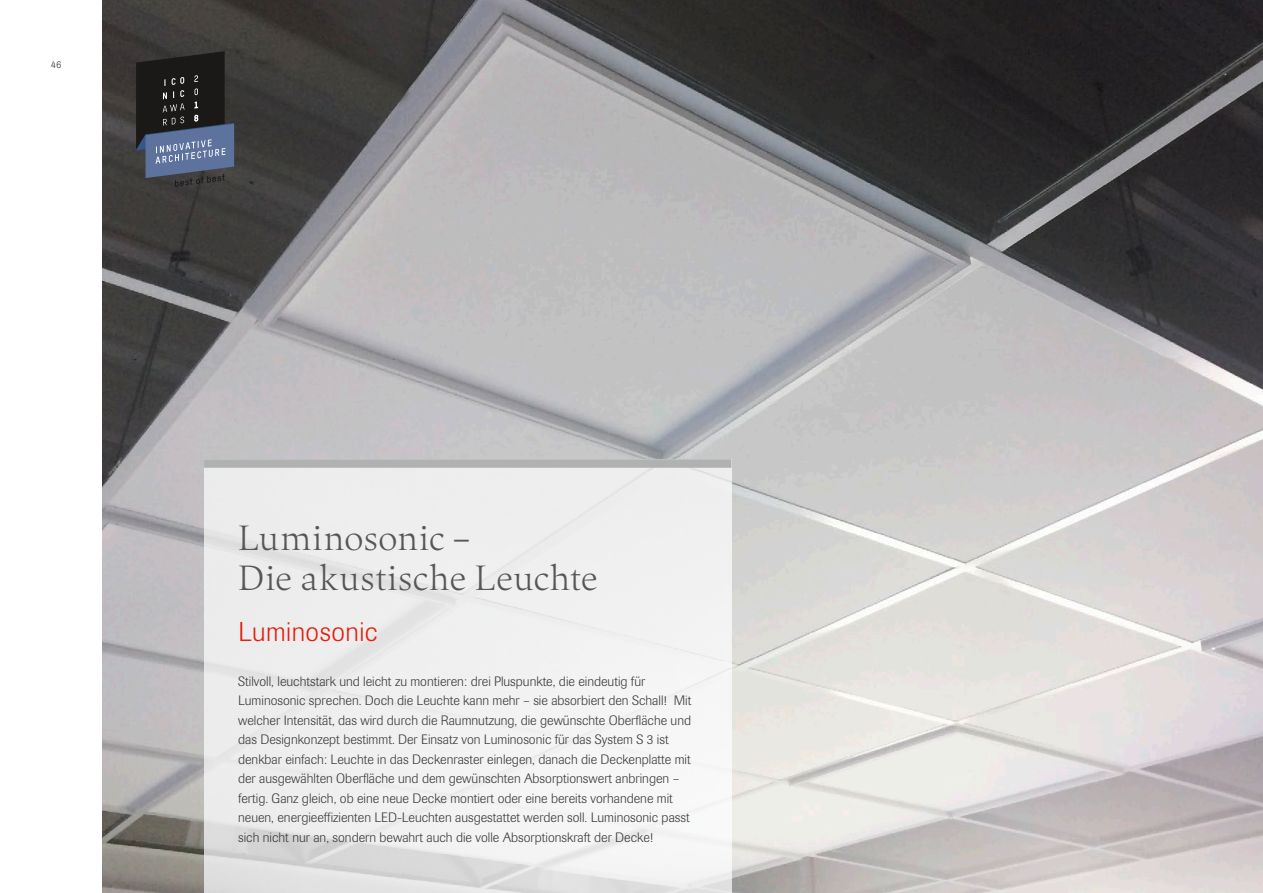
<style>
.page{position:relative;width:1263px;height:893px;background:#fff}
.page>*{position:absolute;margin:0;border:0;box-sizing:border-box;transform-origin:0 0}
.t1{font:300 36px/39.6px "Quant";letter-spacing:.01em;color:#565655}
.t2{font:300 27px "Imago Pro";letter-spacing:.015em;color:#e41f0d}
.t3{font:300 13.5px/19.5px "Imago Pro";color:#3b3b3a}
.t4{font:300 10.5px "Imago Pro";color:#3b3b3a}
</style>
<div class="page">
<img style="left:102px;top:0;width:1161px;height:893px">
<img style="left:204px;top:468px;width:527px;height:425px">
<div style="left:204px;top:459px;width:527px;height:9px;background:#b0b2b2"></div>
<svg style="left:136px;top:51px;width:98px;height:136px;background:#3b404b"></svg>
<p class="t4" style="left:51px;top:58px;width:12px">46</p>
<h1 class="t1" style="left:238px;top:518px;width:361px">Luminosonic –<br>Die akustische Leuchte</h1>
<h2 class="t2" style="left:238px;top:614px;width:141px">Luminosonic</h2>
<p class="t3" style="left:238px;top:671px;width:455px">Stilvoll, leuchtstark und leicht zu montieren: drei Pluspunkte, die eindeutig für Luminosonic sprechen. Doch die Leuchte kann mehr – sie absorbiert den Schall! Mit welcher Intensität, das wird durch die Raumnutzung, die gewünschte Oberfläche und das Designkonzept bestimmt. Der Einsatz von Luminosonic für das System S 3 ist denkbar einfach: Leuchte in das Deckenraster einlegen, danach die Deckenplatte mit der ausgewählten Oberfläche und dem gewünschten Absorptionswert anbringen – fertig. Ganz gleich, ob eine neue Decke montiert oder eine bereits vorhandene mit neuen, energieeffizienten LED-Leuchten ausgestattet werden soll. Luminosonic passt sich nicht nur an, sondern bewahrt auch die volle Absorptionskraft der Decke!</p>
</div>
